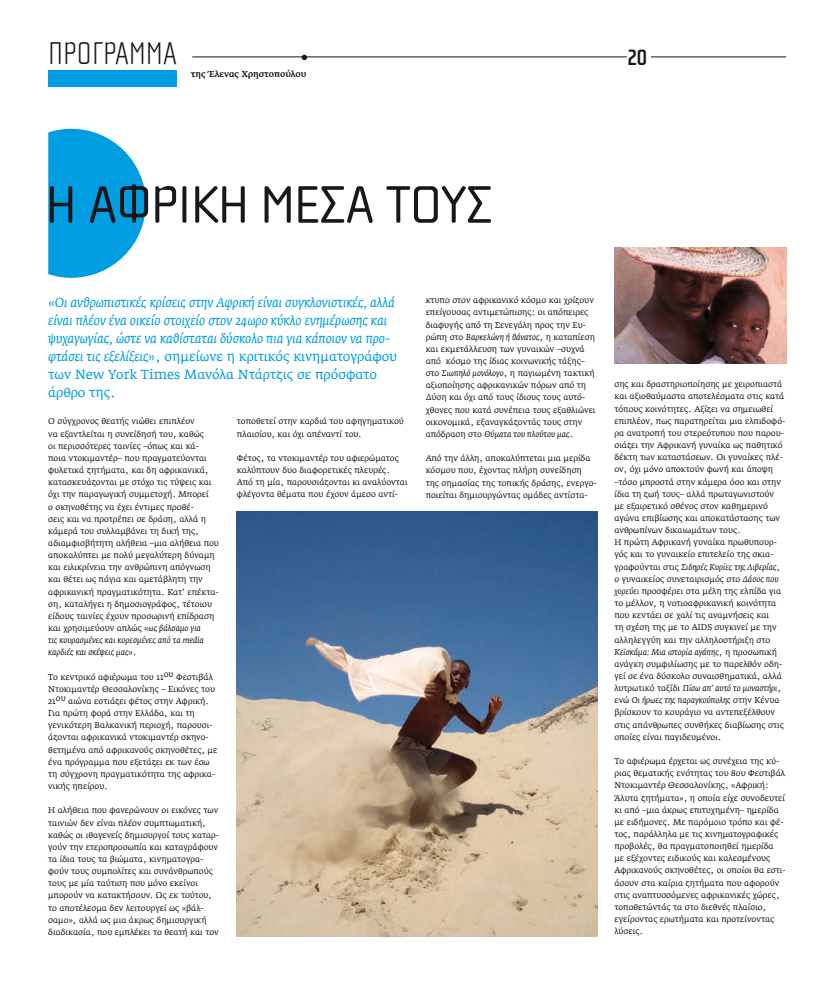
<style>
.page{position:relative;width:823px;height:993px;background:#fff}
.page>*{position:absolute;margin:0;border:0;box-sizing:border-box;transform-origin:0 0}
.t1{font:54px "Cholla Wide OS Gr";letter-spacing:-.01em;color:#1a171c}
.t2{font:100 32.5px "Cholla Sans Gr";color:#1a171c}
.t3{font:700 22.9px "Cholla Sans Gr";color:#1a171c}
.t4{font:italic 13px/18px "Fedra Serif AGR";letter-spacing:-.005em;color:#009ee0}
.t5{font:500 8.6px "Fedra Serif AGR";color:#1a171c}
.t6{font:8.3px/12.1px "Fedra Serif AGR";color:#1a171c}
.s1{font-style:normal}
.s2{font-style:italic}
</style>
<div class="page">
<div style="left:48px;top:70px;width:129px;height:16px;background:#009ee0"></div>
<hr style="left:192px;top:57px;width:593px;height:1px;background:#1a171c">
<div style="left:626px;top:48px;width:24px;height:19px;background:#fff"></div>
<svg style="left:301px;top:55px;width:6px;height:5px"></svg>
<svg style="left:48px;top:129px;width:98px;height:149px"></svg>
<img style="left:237px;top:511px;width:360px;height:424px">
<img style="left:614px;top:248px;width:171px;height:115px">
<h2 class="t2" style="left:48px;top:35px;width:130px">ΠΡΟΓΡΑΜΜΑ</h2>
<p class="t5" style="left:191px;top:69px;width:117px">της Έλενας Χρηστοπούλου</p>
<h3 class="t3" style="left:626px;top:45px;width:22px">20</h3>
<h1 class="t1" style="left:46px;top:175px;width:448px">Η ΑΦΡΙΚΗ ΜΕΣΑ ΤΟΥΣ</h1>
<p class="t4" style="left:48px;top:294px;width:350px"><span class="s1">«</span>Οι ανθρωπιστικές κρίσεις στην Αφρική είναι συγκλονιστικές, αλλά είναι πλέον ένα οικείο στοιχείο στον 24ωρο κύκλο ενημέρωσης και ψυχαγωγίας, ώστε να καθίσταται δύσκολο πια για κάποιον να προ&shy;φτάσει τις εξελίξεις<span class="s1">», σημείωνε η κριτικός κινηματογράφου των New York Times Μανόλα Ντάρτζις σε πρόσφατο άρθρο της.</span></p>
<p class="t6" style="left:48px;top:416px;width:172px">Ο σύγχρονος θεατής νιώθει επιπλέον<br>να εξαντλείται η συνείδησή του, καθώς<br>οι περισσότερες ταινίες –όπως και κά&shy;ποια ντοκιμαντέρ– που πραγματεύονται φυλετικά ζητήματα, και δη αφρικανικά, κατασκευάζονται με στόχο τις τύψεις και όχι την παραγωγική συμμετοχή. Μπορεί<br>ο σκηνοθέτης να έχει έντιμες προθέ-<br>σεις και να προτρέπει σε δράση, αλλά η κάμερά του συλλαμβάνει τη δική της, αδιαμφισβήτητη αλήθεια –μια αλήθεια που αποκαλύπτει με πολύ μεγαλύτερη δύναμη και ειλικρίνεια την ανθρώπινη απόγνωση και θέτει ως πάγια και αμετάβλητη την αφρικανική πραγματικότητα. Κατ’ επέκτα&shy;ση, καταλήγει η δημοσιογράφος, τέτοιου είδους ταινίες έχουν προσωρινή επίδραση και χρησιμεύουν απλώς «<span class="s2">ως βάλσαμο για<br>τις κουρασμένες και κορεσμένες από τα media καρδιές και σκέψεις μας</span>».</p>
<p class="t6" style="left:48px;top:671px;width:171px">Το κεντρικό αφιέρωμα του 11ου Φεστιβάλ Ντοκιμαντέρ Θεσσαλονίκης – Εικόνες του 21ου αιώνα εστιάζει φέτος στην Αφρική.<br>Για πρώτη φορά στην Ελλάδα, και τη γενικότερη Βαλκανική περιοχή, παρουσι&shy;άζονται αφρικανικά ντοκιμαντέρ σκηνο&shy;θετημένα από αφρικανούς σκηνοθέτες, με ένα πρόγραμμα που εξετάζει εκ των έσω τη σύγχρονη πραγματικότητα της αφρικα&shy;νικής ηπείρου.</p>
<p class="t6" style="left:48px;top:804px;width:172px">Η αλήθεια που φανερώνουν οι εικόνες των ταινιών δεν είναι πλέον συμπτωματική, καθώς οι ιθαγενείς δημιουργοί τους καταρ&shy;γούν την ετεροπροσωπία και καταγράφουν τα ίδια τους τα βιώματα, κινηματογρα&shy;φούν τους συμπολίτες και συνάνθρωπούς τους με μία ταύτιση που μόνο εκείνοι μπορούν να κατακτήσουν. Ως εκ τούτου, το αποτέλεσμα δεν λειτουργεί ως «βάλ&shy;σαμο», αλλά ως μια άκρως δημιουργική διαδικασία, που εμπλέκει το θεατή και τον</p>
<p class="t6" style="left:237px;top:415px;width:168px">τοποθετεί στην καρδιά του αφηγηματικού πλαισίου, και όχι απέναντί του.</p>
<p class="t6" style="left:237px;top:452px;width:172px">Φέτος, τα ντοκιμαντέρ του αφιερώματος καλύπτουν δυο διαφορετικές πλευρές.<br>Από τη μία, παρουσιάζονται κι αναλύονται φλέγοντα θέματα που έχουν άμεσο αντί-</p>
<p class="t6" style="left:425px;top:294px;width:171px">κτυπο στον αφρικανικό κόσμο και χρίζουν επείγουσας αντιμετώπισης: οι απόπειρες διαφυγής από τη Σενεγάλη προς την Ευ&shy;ρώπη στο <span class="s2">Βαρκελώνη ή θάνατος</span>, η καταπίεση και εκμετάλλευση των γυναικών –συχνά από κόσμο της ίδιας κοινωνικής τάξης– στο <span class="s2">Σιωπηλό μονόλογο</span>, η παγιωμένη τακτική αξιοποίησης αφρικανικών πόρων από τη Δύση και όχι από τους ίδιους τους αυτό&shy;χθονες που κατά συνέπεια τους εξαθλιώνει οικονομικά, εξαναγκάζοντάς τους στην απόδραση στο <span class="s2">Θύματα του πλούτου μας</span>.</p>
<p class="t6" style="left:425px;top:452px;width:172px">Από την άλλη, αποκαλύπτεται μια μερίδα κόσμου που, έχοντας πλήρη συνείδηση της σημασίας της τοπικής δράσης, ενεργο&shy;ποιείται δημιουργώντας ομάδες αντίστα-</p>
<p class="t6" style="left:614px;top:378px;width:172px">σης και δραστηριοποίησης με χειροπιαστά και αξιοθαύμαστα αποτελέσματα στις κατά τόπους κοινότητες. Αξίζει να σημειωθεί επιπλέον, πως παρατηρείται μια ελπιδοφό&shy;ρα ανατροπή του στερεότυπου που παρου&shy;σιάζει την Αφρικανή γυναίκα ως παθητικό δέκτη των καταστάσεων. Οι γυναίκες πλέ&shy;ον, όχι μόνο αποκτούν φωνή και άποψη –τόσο μπροστά στην κάμερα όσο και στην ίδια τη ζωή τους– αλλά πρωταγωνιστούν με εξαιρετικό σθένος στον καθημερινό αγώνα επιβίωσης και αποκατάστασης των ανθρωπίνων δικαιωμάτων τους.<br>Η πρώτη Αφρικανή γυναίκα πρωθυπουρ&shy;γός και το γυναικείο επιτελείο της σκια&shy;γραφούνται στις <span class="s2">Σιδηρές Κυρίες της Λιβερίας</span>, ο γυναικείος συνεταιρισμός στο <span class="s2">Δάσος που χορεύει</span> προσφέρει στα μέλη της ελπίδα για το μέλλον, η νοτιοαφρικανική κοινότητα που κεντάει σε χαλί τις αναμνήσεις και<br>τη σχέση της με το AIDS συγκινεί με την αλληλεγγύη και την αλληλοστήριξη στο <span class="s2">Κεϊσκάμα: Μια ιστορία αγάπης</span>, η προσωπική ανάγκη συμφιλίωσης με το παρελθόν οδη&shy;γεί σε ένα δύσκολο συναισθηματικά, αλλά λυτρωτικό ταξίδι <span class="s2">Πίσω απ’ αυτό το μοναστήρι</span>, ενώ <span class="s2">Οι ήρωες της παραγκούπολης</span> στην Κένυα βρίσκουν το κουράγιο να αντεπεξέλθουν στις απάνθρωπες συνθήκες διαβίωσης στις οποίες είναι παγιδευμένοι.</p>
<p class="t6" style="left:614px;top:755px;width:173px">Το αφιέρωμα έρχεται ως συνέχεια της κύ&shy;ριας θεματικής ενότητας του 8ου Φεστιβάλ Ντοκιμαντέρ Θεσσαλονίκης, «Αφρική:<br>Άλυτα ζητήματα», η οποία είχε συνοδευτεί κι από –μια άκρως επιτυχημένη– ημερίδα με ειδήμονες. Με παρόμοιο τρόπο και φέ&shy;τος, παράλληλα με τις κινηματογραφικές προβολές, θα πραγματοποιηθεί ημερίδα<br>με εξέχοντες ειδικούς και καλεσμένους Αφρικανούς σκηνοθέτες, οι οποίοι θα εστι&shy;άσουν στα καίρια ζητήματα που αφορούν στις αναπτυσσόμενες αφρικανικές χώρες, τοποθετώντάς τα στο διεθνές πλαίσιο, εγείροντας ερωτήματα και προτείνοντας λύσεις.</p>
</div>
